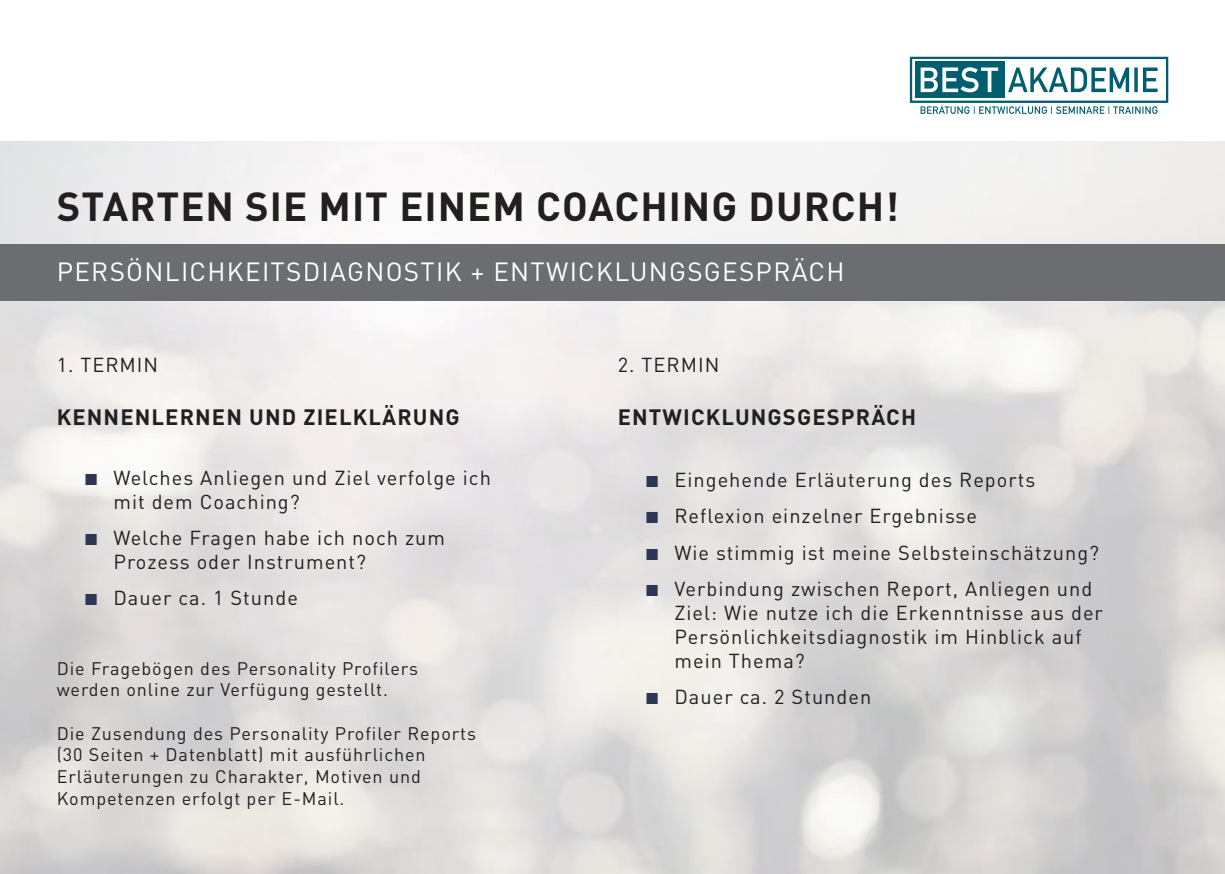
<style>
.page{position:relative;width:1225px;height:874px;background:#fff}
.page>*{position:absolute;margin:0;border:0;box-sizing:border-box;transform-origin:0 0}
.t1{font:700 40px "DIN";letter-spacing:.025em;color:#231f20}
.t2{font:26px "DIN";letter-spacing:.05em;color:#fff}
.t3{font:700 22px "DIN";letter-spacing:.05em;color:#231f20}
.t4{font:20px/24px "DIN";letter-spacing:.05em;color:#231f20}
.t5{font:18px/21.6px "DIN";letter-spacing:.05em;color:#231f20}
.s1{color:#2d3755}
</style>
<div class="page">
<div style="left:910px;top:57px;width:258px;height:46px;background:#fff;border:2px solid #005e6e"></div>
<div style="left:915px;top:62px;width:89px;height:36px;background:#005e6e"></div>
<svg style="left:1008px;top:67px;width:149px;height:25px"></svg>
<svg style="left:920px;top:67px;width:78px;height:25px"></svg>
<svg style="left:920px;top:106px;width:237px;height:8px"></svg>
<div style="left:1px;top:244px;width:1224px;height:56px;background:#6c6d70"></div>
<h1 class="t1" style="left:57px;top:180px;width:843px">STARTEN SIE MIT EINEM COACHING DURCH!</h1>
<h2 class="t2" style="left:57px;top:255px;width:789px">PERSÖNLICHKEITSDIAGNOSTIK + ENTWICKLUNGSGESPRÄCH</h2>
<p class="t4" style="left:57px;top:352px;width:103px">1. TERMIN</p>
<p class="t3" style="left:57px;top:402px;width:404px">KENNENLERNEN UND ZIELKLÄRUNG</p>
<p class="t4" style="left:113px;top:465px;width:379px;text-indent:-28px"><span class="s1">■</span> Welches Anliegen und Ziel verfolge ich mit dem Coaching?</p>
<p class="t4" style="left:113px;top:525px;width:333px;text-indent:-28px"><span class="s1">■</span> Welche Fragen habe ich noch zum<br>Prozess oder Instrument?</p>
<p class="t4" style="left:85px;top:585px;width:214px"><span class="s1">■</span> Dauer ca. 1 Stunde</p>
<p class="t5" style="left:57px;top:657px;width:363px">Die Fragebögen des Personality Profilers werden online zur Verfügung gestellt.</p>
<p class="t5" style="left:57px;top:721px;width:421px">Die Zusendung des Personality Profiler Reports (30 Seiten + Datenblatt) mit ausführlichen Erläuterungen zu Charakter, Motiven und Kompetenzen erfolgt per E-Mail.</p>
<p class="t4" style="left:618px;top:352px;width:103px">2. TERMIN</p>
<p class="t3" style="left:618px;top:402px;width:300px">ENTWICKLUNGSGESPRÄCH</p>
<p class="t4" style="left:646px;top:467px;width:391px"><span class="s1">■</span> Eingehende Erläuterung des Reports</p>
<p class="t4" style="left:646px;top:503px;width:332px"><span class="s1">■</span> Reflexion einzelner Ergebnisse</p>
<p class="t4" style="left:646px;top:539px;width:454px"><span class="s1">■</span> Wie stimmig ist meine Selbsteinschätzung?</p>
<p class="t4" style="left:674px;top:575px;width:430px;text-indent:-28px"><span class="s1">■</span> Verbindung zwischen Report, Anliegen und Ziel: Wie nutze ich die Erkenntnisse aus der Persönlichkeitsdiagnostik im Hinblick auf mein Thema?</p>
<p class="t4" style="left:646px;top:683px;width:227px"><span class="s1">■</span> Dauer ca. 2 Stunden</p>
</div>
